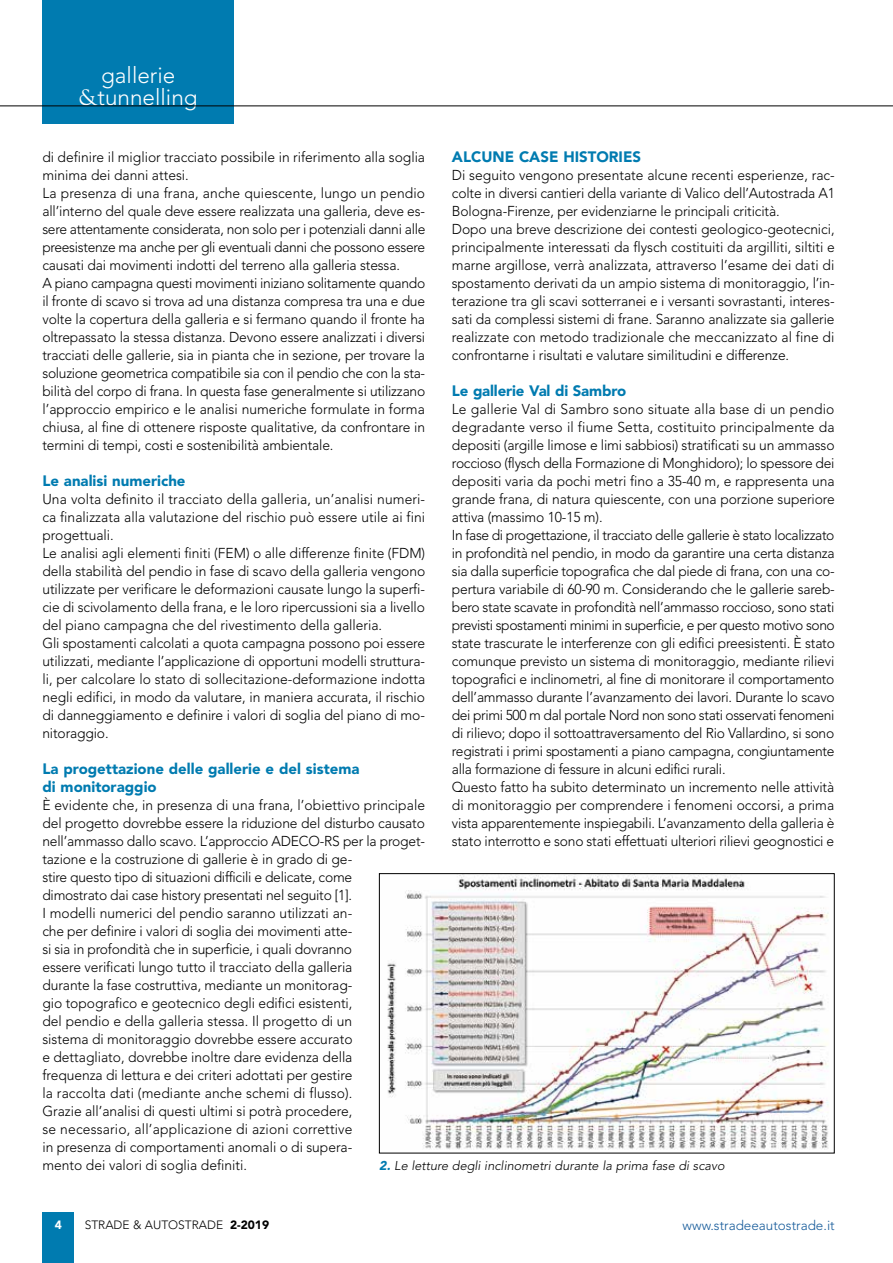
<style>
.page{position:relative;width:893px;height:1263px;background:#fff}
.page>*{position:absolute;margin:0;border:0;box-sizing:border-box;transform-origin:0 0}
.t1{font:300 22.5px/22.5px "Avenir";color:#fff;text-align:center}
.t2{font:900 15px/18px "Avenir";color:#007bb0}
.t3{font:300 14.25px/18px "Avenir";letter-spacing:-.01em;color:#000}
.t4{font:300 13.5px "Avenir";color:#165b9a}
.t5{font:italic 300 12.75px "Avenir";color:#000}
.t6{font:300 12px "Avenir";color:#000}
.t7{font:900 12px "Avenir";color:#fff}
.s1{font-family:"Goudy Std";font-weight:400}
.s2{font-weight:900;color:#007bb0}
.s3{font-weight:900}
</style>
<div class="page">
<div style="left:43px;top:0;width:191px;height:124px;background:#007bb0"></div>
<div style="left:42px;top:1212px;width:32px;height:51px;background:#007bb0"></div>
<hr style="left:0;top:106px;width:893px;height:1px;background:#000">
<img style="left:387px;top:875px;width:442px;height:275px">
<div style="left:379px;top:873px;width:455px;height:280px;border:1px solid #000"></div>
<h1 class="t1" style="left:79px;top:64px;width:120px">gallerie <span class="s1">&amp;</span>tunnelling</h1>
<p class="t3" style="left:42px;top:148px;width:384px">di definire il miglior tracciato possibile in riferimento alla soglia minima dei danni attesi.<br>La presenza di una frana, anche quiescente, lungo un pendio all’interno del quale deve essere realizzata una galleria, deve es&shy;sere attentamente considerata, non solo per i potenziali danni alle preesistenze ma anche per gli eventuali danni che possono essere causati dai movimenti indotti del terreno alla galleria stessa.<br>A piano campagna questi movimenti iniziano solitamente quando il fronte di scavo si trova ad una distanza compresa tra una e due volte la copertura della galleria e si fermano quando il fronte ha oltrepassato la stessa distanza. Devono essere analizzati i diversi tracciati delle gallerie, sia in pianta che in sezione, per trovare la soluzione geometrica compatibile sia con il pendio che con la sta&shy;bilità del corpo di frana. In questa fase generalmente si utilizzano l’approccio empirico e le analisi numeriche formulate in forma chiusa, al fine di ottenere risposte qualitative, da confrontare in termini di tempi, costi e sostenibilità ambientale.</p>
<p class="t2" style="left:42px;top:472px;width:145px">Le analisi numeriche</p>
<p class="t3" style="left:42px;top:490px;width:384px">Una volta definito il tracciato della galleria, un’analisi numeri&shy;ca finalizzata alla valutazione del rischio può essere utile ai fini progettuali.<br>Le analisi agli elementi finiti (FEM) o alle differenze finite (FDM) della stabilità del pendio in fase di scavo della galleria vengono utilizzate per verificare le deformazioni causate lungo la superfi&shy;cie di scivolamento della frana, e le loro ripercussioni sia a livello del piano campagna che del rivestimento della galleria.<br>Gli spostamenti calcolati a quota campagna possono poi essere utilizzati, mediante l’applicazione di opportuni modelli struttura&shy;li, per calcolare lo stato di sollecitazione-deformazione indotta negli edifici, in modo da valutare, in maniera accurata, il rischio di danneggiamento e definire i valori di soglia del piano di mo&shy;nitoraggio.</p>
<p class="t2" style="left:42px;top:760px;width:319px">La progettazione delle gallerie e del sistema di monitoraggio</p>
<p class="t3" style="left:42px;top:796px;width:384px">È evidente che, in presenza di una frana, l’obiettivo principale del progetto dovrebbe essere la riduzione del disturbo causato nell’ammasso dallo scavo. L’approccio ADECO-RS per la proget&shy;tazione e la costruzione di gallerie è in grado di ge-<br>stire questo tipo di situazioni difficili e delicate, come<br>dimostrato dai case history presentati nel seguito [1].<br>I modelli numerici del pendio saranno utilizzati an-<br>che per definire i valori di soglia dei movimenti atte-<br>si sia in profondità che in superficie, i quali dovranno<br>essere verificati lungo tutto il tracciato della galleria<br>durante la fase costruttiva, mediante un monitorag-<br>gio topografico e geotecnico degli edifici esistenti,<br>del pendio e della galleria stessa. Il progetto di un<br>sistema di monitoraggio dovrebbe essere accurato<br>e dettagliato, dovrebbe inoltre dare evidenza della<br>frequenza di lettura e dei criteri adottati per gestire<br>la raccolta dati (mediante anche schemi di flusso).<br>Grazie all’analisi di questi ultimi si potrà procedere,<br>se necessario, all’applicazione di azioni correttive<br>in presenza di comportamenti anomali o di supera-<br>mento dei valori di soglia definiti.</p>
<p class="t2" style="left:452px;top:148px;width:191px">ALCUNE CASE HISTORIES</p>
<p class="t3" style="left:452px;top:166px;width:385px">Di seguito vengono presentate alcune recenti esperienze, rac&shy;colte in diversi cantieri della variante di Valico dell’Autostrada A1<br>Bologna-Firenze, per evidenziarne le principali criticità.<br>Dopo una breve descrizione dei contesti geologico-geotecnici, principalmente interessati da flysch costituiti da argilliti, siltiti e marne argillose, verrà analizzata, attraverso l’esame dei dati di spostamento derivati da un ampio sistema di monitoraggio, l’in&shy;terazione tra gli scavi sotterranei e i versanti sovrastanti, interes&shy;sati da complessi sistemi di frane. Saranno analizzate sia gallerie realizzate con metodo tradizionale che meccanizzato al fine di confrontarne i risultati e valutare similitudini e differenze.</p>
<p class="t2" style="left:452px;top:382px;width:176px">Le gallerie Val di Sambro</p>
<p class="t3" style="left:452px;top:400px;width:384px">Le gallerie Val di Sambro sono situate alla base di un pendio degradante verso il fiume Setta, costituito principalmente da depositi (argille limose e limi sabbiosi) stratificati su un ammasso roccioso (flysch della Formazione di Monghidoro); lo spessore dei depositi varia da pochi metri fino a 35-40 m, e rappresenta una grande frana, di natura quiescente, con una porzione superiore attiva (massimo 10-15 m).<br>In fase di progettazione, il tracciato delle gallerie è stato localizzato in profondità nel pendio, in modo da garantire una certa distanza sia dalla superficie topografica che dal piede di frana, con una co&shy;pertura variabile di 60-90 m. Considerando che le gallerie sareb&shy;bero state scavate in profondità nell’ammasso roccioso, sono stati previsti spostamenti minimi in superficie, e per questo motivo sono state trascurate le interferenze con gli edifici preesistenti. È stato comunque previsto un sistema di monitoraggio, mediante rilievi topografici e inclinometri, al fine di monitorare il comportamento dell’ammasso durante l’avanzamento dei lavori. Durante lo scavo dei primi 500 m dal portale Nord non sono stati osservati fenomeni di rilievo; dopo il sottoattraversamento del Rio Vallardino, si sono registrati i primi spostamenti a piano campagna, congiuntamente alla formazione di fessure in alcuni edifici rurali.<br>Questo fatto ha subito determinato un incremento nelle attività di monitoraggio per comprendere i fenomeni occorsi, a prima vista apparentemente inspiegabili. L’avanzamento della galleria è stato interrotto e sono stati effettuati ulteriori rilievi geognostici e</p>
<p class="t5" style="left:379px;top:1158px;width:347px"><span class="s2">2.</span> Le letture degli inclinometri durante la prima fase di scavo</p>
<p class="t7" style="left:55px;top:1217px;width:9px">4</p>
<p class="t6" style="left:85px;top:1218px;width:186px">STRADE &amp; AUTOSTRADE <span class="s3">2-2019</span></p>
<p class="t4" style="left:683px;top:1217px;width:154px">www.stradeeautostrade.it</p>
</div>
